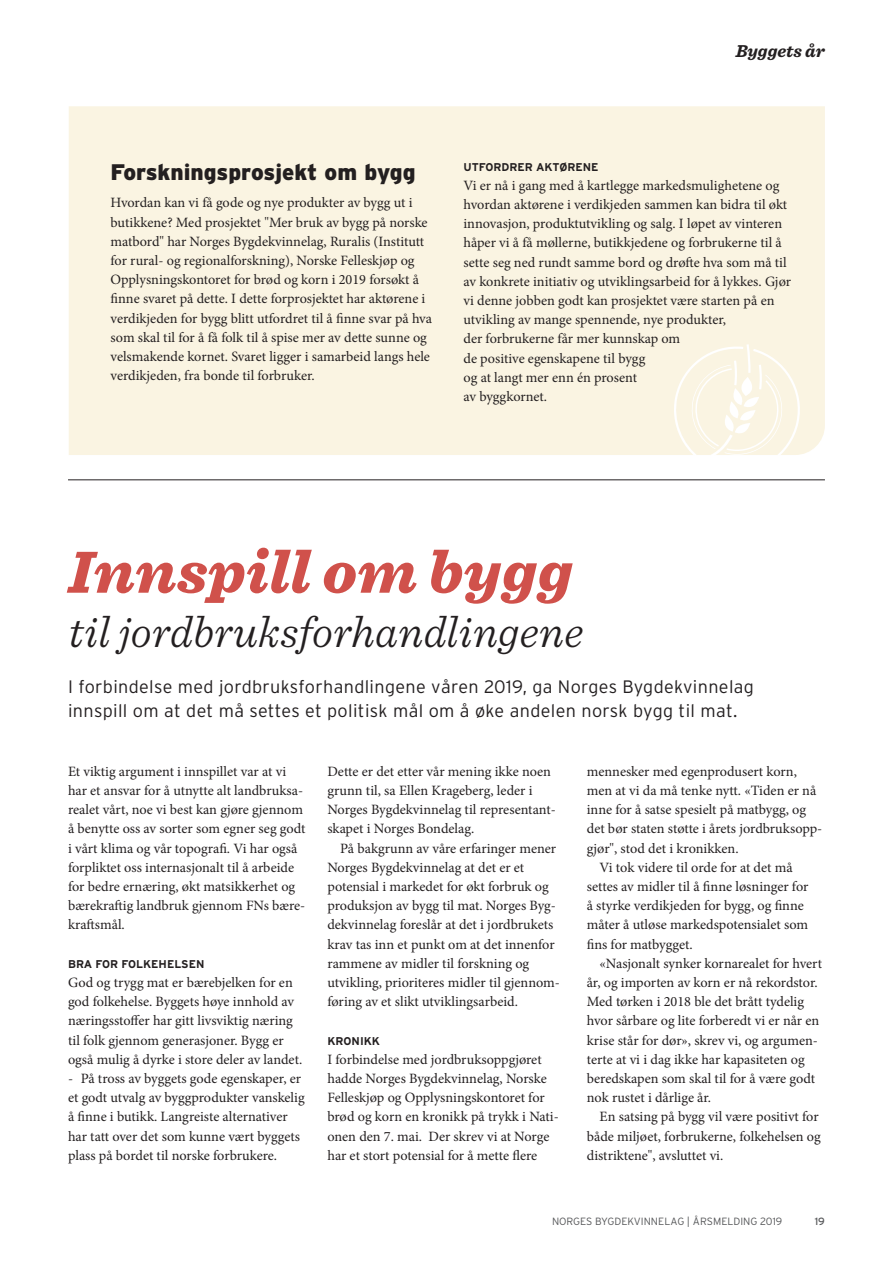
<style>
.page{position:relative;width:893px;height:1263px;background:#fff}
.page>*{position:absolute;margin:0;border:0;box-sizing:border-box;transform-origin:0 0}
.t1{font:italic 900 62.1px "Sentinel";letter-spacing:.01em;color:#d0514b}
.t2{font:italic 300 45.3px "Sentinel";letter-spacing:.01em;color:#231f20}
.t3{font:900 22.5px "Interstate RES";color:#231f20}
.t4{font:300 18px/24px "Interstate RES";letter-spacing:.02em;color:#231f20}
.t5{font:italic 700 18px "Sentinel";color:#231f20}
.t6{font:14.25px/19.2px "Minion Pro";color:#231f20}
.t7{font:700 11.25px "Interstate RES";color:#231f20}
.t8{font:300 10.5px "Interstate RES";color:#57585a}
.t9{font:10.5px "Interstate RES";color:#57585a}
</style>
<div class="page">
<div style="left:69px;top:106px;width:756px;height:349px;background:#faf4e2"></div>
<svg style="left:668px;top:344px;width:137px;height:111px;background:#faf5e5"></svg>
<hr style="left:68px;top:479px;width:757px;height:1px;background:#231f20">
<p class="t5" style="left:736px;top:37px;width:91px">Byggets år</p>
<h3 class="t3" style="left:111px;top:158px;width:306px">Forskningsprosjekt om bygg</h3>
<p class="t6" style="left:111px;top:193px;width:323px">Hvordan kan vi få gode og nye produkter av bygg ut i butikkene? Med prosjektet "Mer bruk av bygg på norske matbord" har Norges Bygdekvinnelag, Ruralis (Institutt for rural- og regionalforskning), Norske Felleskjøp og Opplysningskontoret for brød og korn i 2019 forsøkt å finne svaret på dette. I dette forprosjektet har aktørene i verdikjeden for bygg blitt utfordret til å finne svar på hva som skal til for å få folk til å spise mer av dette sunne og velsmakende kornet. Svaret ligger i samarbeid langs hele verdikjeden, fra bonde til forbruker.</p>
<p class="t7" style="left:463px;top:160px;width:137px">UTFORDRER AKTØRENE</p>
<p class="t6" style="left:463px;top:176px;width:329px">Vi er nå i gang med å kartlegge markedsmulighetene og hvordan aktørene i verdikjeden sammen kan bidra til økt innovasjon, produktutvikling og salg. I løpet av vinteren håper vi å få møllerne, butikkjedene og forbrukerne til å sette seg ned rundt samme bord og drøfte hva som må til av konkrete initiativ og utviklingsarbeid for å lykkes. Gjør vi denne jobben godt kan prosjektet være starten på en utvikling av mange spennende, nye produkter,<br>der forbrukerne får mer kunnskap om<br>de positive egenskapene til bygg<br>og at langt mer enn én prosent<br>av byggkornet.</p>
<h1 class="t1" style="left:69px;top:522px;width:505px">Innspill om bygg</h1>
<h2 class="t2" style="left:69px;top:598px;width:516px">til jordbruksforhandlingene</h2>
<p class="t4" style="left:68px;top:674px;width:687px">I forbindelse med jordbruksforhandlingene våren 2019, ga Norges Bygdekvinnelag innspill om at det må settes et politisk mål om å øke andelen norsk bygg til mat.</p>
<p class="t6" style="left:68px;top:762px;width:239px">Et viktig argument i innspillet var at vi har et ansvar for å utnytte alt landbruksa&shy;realet vårt, noe vi best kan gjøre gjennom å benytte oss av sorter som egner seg godt i vårt klima og vår topografi. Vi har også forpliktet oss internasjonalt til å arbeide for bedre ernæring, økt matsikkerhet og bærekraftig landbruk gjennom FNs bære&shy;kraftsmål.</p>
<p class="t7" style="left:68px;top:957px;width:138px">BRA FOR FOLKEHELSEN</p>
<p class="t6" style="left:68px;top:973px;width:236px">God og trygg mat er bærebjelken for en god folkehelse. Byggets høye innhold av næringsstoffer har gitt livsviktig næring til folk gjennom generasjoner. Bygg er også mulig å dyrke i store deler av landet.</p>
<p class="t6" style="left:68px;top:1069px;width:238px">- På tross av byggets gode egenskaper, er et godt utvalg av byggprodukter vanskelig å finne i butikk. Langreiste alternativer har tatt over det som kunne vært byggets plass på bordet til norske forbrukere.</p>
<p class="t6" style="left:327px;top:762px;width:230px">Dette er det etter vår mening ikke noen grunn til, sa Ellen Krageberg, leder i Norges Bygdekvinnelag til representant&shy;skapet i Norges Bondelag.</p>
<p class="t6" style="left:327px;top:838px;width:234px;text-indent:13px">På bakgrunn av våre erfaringer mener Norges Bygdekvinnelag at det er et potensial i markedet for økt forbruk og produksjon av bygg til mat. Norges Byg&shy;dekvinnelag foreslår at det i jordbrukets krav tas inn et punkt om at det innenfor rammene av midler til forskning og utvikling, prioriteres midler til gjennom&shy;føring av et slikt utviklingsarbeid.</p>
<p class="t7" style="left:327px;top:1034px;width:54px">KRONIKK</p>
<p class="t6" style="left:327px;top:1050px;width:233px">I forbindelse med jordbruksoppgjøret hadde Norges Bygdekvinnelag, Norske Felleskjøp og Opplysningskontoret for brød og korn en kronikk på trykk i Nati&shy;onen den 7. mai. Der skrev vi at Norge har et stort potensial for å mette flere</p>
<p class="t6" style="left:587px;top:762px;width:212px">mennesker med egenprodusert korn,</p>
<p class="t6" style="left:587px;top:781px;width:231px">men at vi da må tenke nytt. «Tiden er nå</p>
<p class="t6" style="left:587px;top:800px;width:221px">inne for å satse spesielt på matbygg, og</p>
<p class="t6" style="left:587px;top:819px;width:237px">det bør staten støtte i årets jordbruksopp-</p>
<p class="t6" style="left:587px;top:838px;width:153px">gjør", stod det i kronikken.</p>
<p class="t6" style="left:600px;top:858px;width:195px">Vi tok videre til orde for at det må</p>
<p class="t6" style="left:587px;top:877px;width:223px">settes av midler til å finne løsninger for</p>
<p class="t6" style="left:587px;top:896px;width:219px">å styrke verdikjeden for bygg, og finne</p>
<p class="t6" style="left:587px;top:915px;width:223px">måter å utløse markedspotensialet som</p>
<p class="t6" style="left:587px;top:934px;width:107px">fins for matbygget.</p>
<p class="t6" style="left:600px;top:954px;width:224px">«Nasjonalt synker kornarealet for hvert</p>
<p class="t6" style="left:587px;top:973px;width:232px">år, og importen av korn er nå rekordstor.</p>
<p class="t6" style="left:587px;top:992px;width:219px">Med tørken i 2018 ble det brått tydelig</p>
<p class="t6" style="left:587px;top:1011px;width:234px">hvor sårbare og lite forberedt vi er når en</p>
<p class="t6" style="left:587px;top:1030px;width:233px">krise står for dør», skrev vi, og argumen-</p>
<p class="t6" style="left:587px;top:1050px;width:220px">terte at vi i dag ikke har kapasiteten og</p>
<p class="t6" style="left:587px;top:1069px;width:230px">beredskapen som skal til for å være godt</p>
<p class="t6" style="left:587px;top:1088px;width:126px">nok rustet i dårlige år.</p>
<p class="t6" style="left:600px;top:1107px;width:221px">En satsing på bygg vil være positivt for</p>
<p class="t6" style="left:587px;top:1126px;width:235px">både miljøet, forbrukerne, folkehelsen og</p>
<p class="t6" style="left:587px;top:1146px;width:138px">distriktene", avsluttet vi.</p>
<p class="t8" style="left:552px;top:1215px;width:232px">NORGES BYGDEKVINNELAG | ÅRSMELDING 2019</p>
<p class="t9" style="left:815px;top:1215px;width:12px">19</p>
</div>
